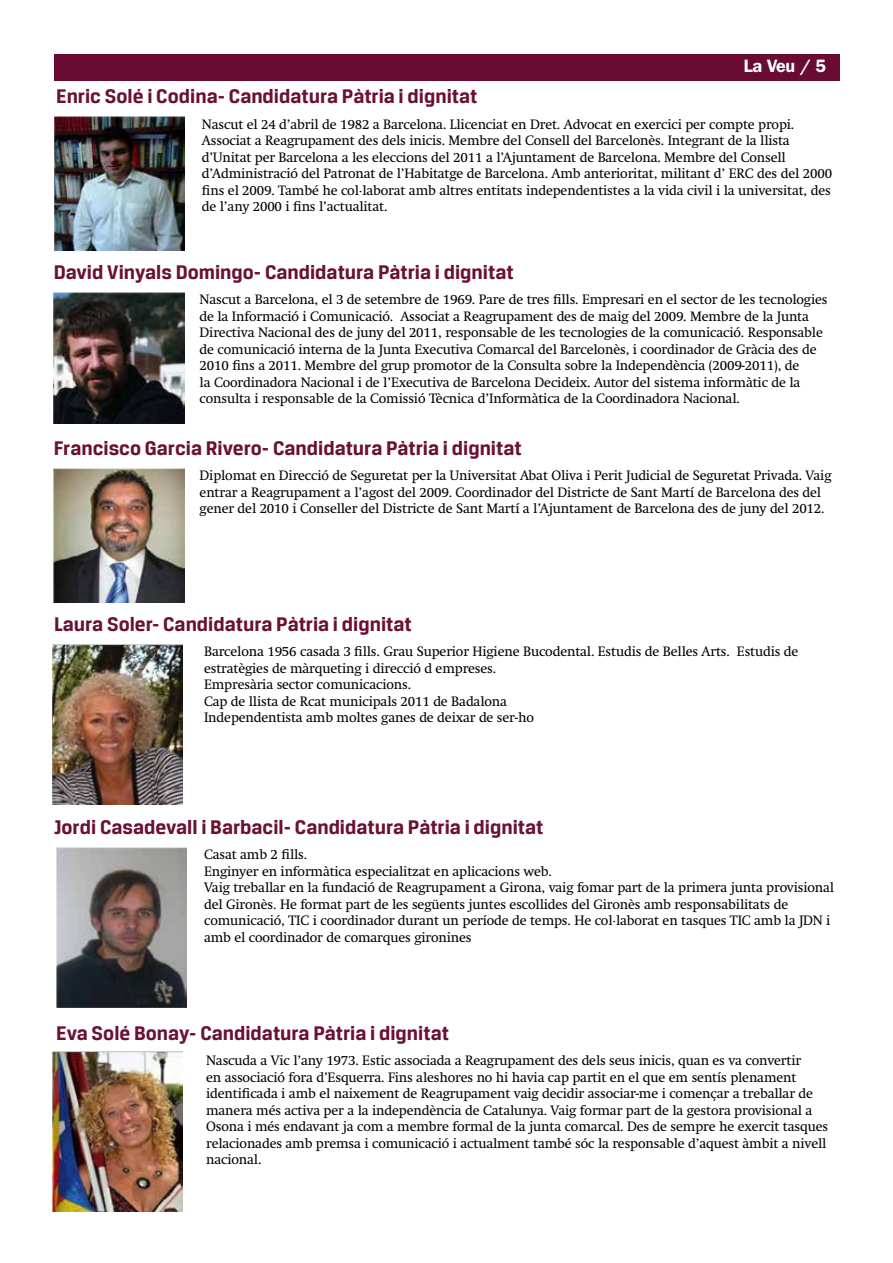
<style>
.page{position:relative;width:893px;height:1263px;background:#fff}
.page>*{position:absolute;margin:0;border:0;box-sizing:border-box;transform-origin:0 0}
.t1{font:700 21px "Breuer Text";color:#6a1135}
.t2{font:600 18px "ITC Franklin Gothic Std";color:#fbffff}
.t3{font:13.5px/16.5px "Swift";letter-spacing:-.01em;color:#000}
</style>
<div class="page">
<div style="left:54px;top:54px;width:785px;height:27px;background:#690b33"></div>
<img style="left:54px;top:117px;width:130px;height:134px">
<img style="left:54px;top:293px;width:130px;height:131px">
<img style="left:54px;top:468px;width:130px;height:134px">
<img style="left:52px;top:644px;width:131px;height:161px">
<img style="left:56px;top:847px;width:130px;height:160px">
<img style="left:52px;top:1051px;width:131px;height:160px">
<h1 class="t1" style="left:56px;top:85px;width:423px">Enric Solé i Codina- Candidatura Pàtria i dignitat</h1>
<h2 class="t2" style="left:744px;top:56px;width:84px">La Veu / 5</h2>
<p class="t3" style="left:202px;top:116px;width:632px">Nascut el 24 d’abril de 1982 a Barcelona. Llicenciat en Dret. Advocat en exercici per compte propi.<br>Associat a Reagrupament des dels inicis. Membre del Consell del Barcelonès. Integrant de la llista d’Unitat per Barcelona a les eleccions del 2011 a l’Ajuntament de Barcelona. Membre del Consell d’Administració del Patronat de l’Habitatge de Barcelona. Amb anterioritat, militant d’ ERC des del 2000 fins el 2009. També he col·laborat amb altres entitats independentistes a la vida civil i la universitat, des de l’any 2000 i fins l’actualitat.</p>
<h1 class="t1" style="left:54px;top:261px;width:461px">David Vinyals Domingo- Candidatura Pàtria i dignitat</h1>
<p class="t3" style="left:200px;top:292px;width:629px">Nascut a Barcelona, el 3 de setembre de 1969. Pare de tres fills. Empresari en el sector de les tecnologies de la Informació i Comunicació. Associat a Reagrupament des de maig del 2009. Membre de la Junta Directiva Nacional des de juny del 2011, responsable de les tecnologies de la comunicació. Responsable de comunicació interna de la Junta Executiva Comarcal del Barcelonès, i coordinador de Gràcia des de 2010 fins a 2011. Membre del grup promotor de la Consulta sobre la Independència (2009-2011), de<br>la Coordinadora Nacional i de l’Executiva de Barcelona Decideix. Autor del sistema informàtic de la consulta i responsable de la Comissió Tècnica d’Informàtica de la Coordinadora Nacional.</p>
<h1 class="t1" style="left:54px;top:437px;width:469px">Francisco Garcia Rivero- Candidatura Pàtria i dignitat</h1>
<p class="t3" style="left:200px;top:468px;width:633px">Diplomat en Direcció de Seguretat per la Universitat Abat Oliva i Perit Judicial de Seguretat Privada. Vaig entrar a Reagrupament a l’agost del 2009. Coordinador del Districte de Sant Martí de Barcelona des del gener del 2010 i Conseller del Districte de Sant Martí a l’Ajuntament de Barcelona des de juny del 2012.</p>
<h1 class="t1" style="left:54px;top:613px;width:359px">Laura Soler- Candidatura Pàtria i dignitat</h1>
<p class="t3" style="left:204px;top:643px;width:596px">Barcelona 1956 casada 3 fills. Grau Superior Higiene Bucodental. Estudis de Belles Arts. Estudis de estratègies de màrqueting i direcció d empreses.<br>Empresària sector comunicacions.<br>Cap de llista de Rcat municipals 2011 de Badalona<br>Independentista amb moltes ganes de deixar de ser-ho</p>
<h1 class="t1" style="left:54px;top:815px;width:491px">Jordi Casadevall i Barbacil- Candidatura Pàtria i dignitat</h1>
<p class="t3" style="left:204px;top:846px;width:631px">Casat amb 2 fills.<br>Enginyer en informàtica especialitzat en aplicacions web.<br>Vaig treballar en la fundació de Reagrupament a Girona, vaig fomar part de la primera junta provisional del Gironès. He format part de les següents juntes escollides del Gironès amb responsabilitats de comunicació, TIC i coordinador durant un període de temps. He col·laborat en tasques TIC amb la JDN i amb el coordinador de comarques gironines</p>
<h1 class="t1" style="left:56px;top:1021px;width:394px">Eva Solé Bonay- Candidatura Pàtria i dignitat</h1>
<p class="t3" style="left:206px;top:1052px;width:624px">Nascuda a Vic l’any 1973. Estic associada a Reagrupament des dels seus inicis, quan es va convertir<br>en associació fora d’Esquerra. Fins aleshores no hi havia cap partit en el que em sentís plenament identificada i amb el naixement de Reagrupament vaig decidir associar-me i començar a treballar de manera més activa per a la independència de Catalunya. Vaig formar part de la gestora provisional a Osona i més endavant ja com a membre formal de la junta comarcal. Des de sempre he exercit tasques relacionades amb premsa i comunicació i actualment també sóc la responsable d’aquest àmbit a nivell nacional.</p>
</div>
